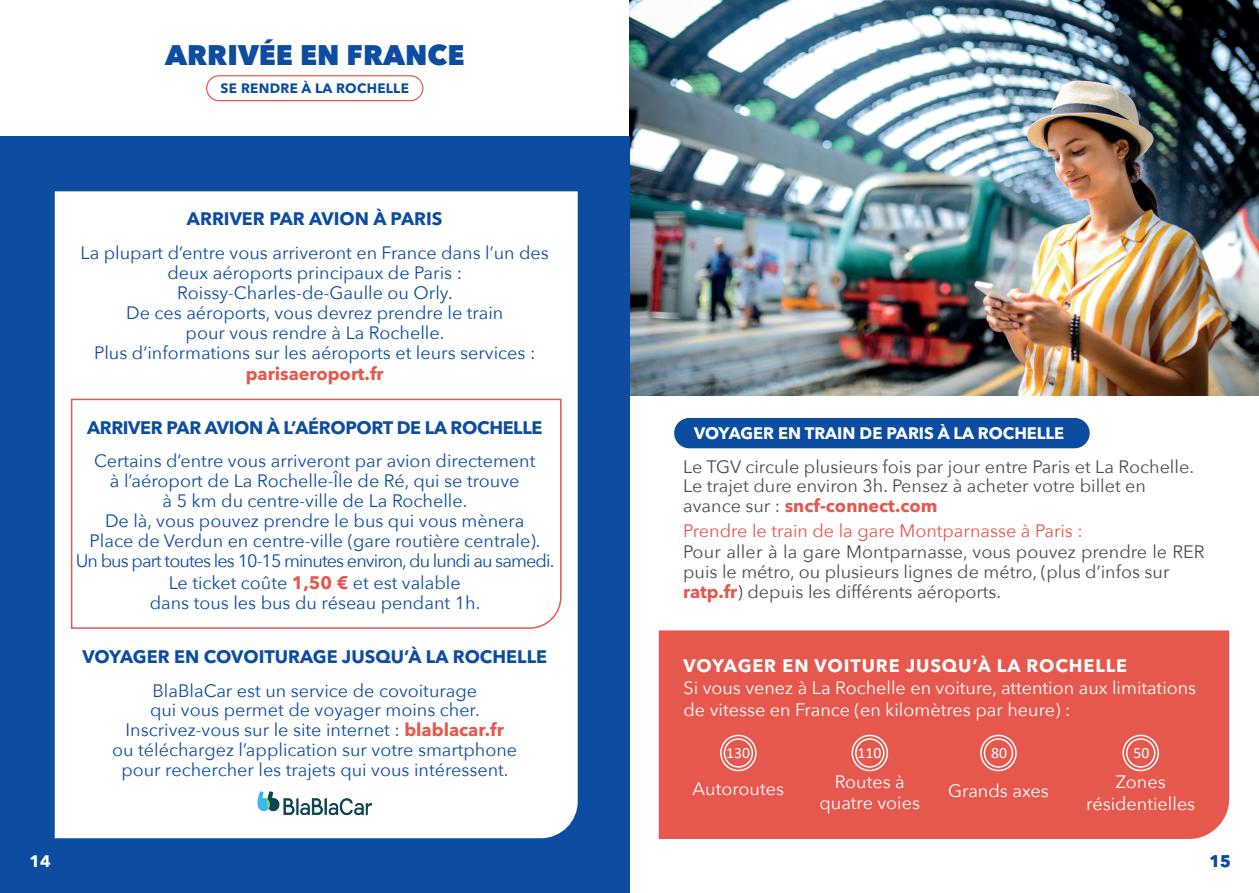
<style>
.page{position:relative;width:1259px;height:893px;background:#fff}
.page>*{position:absolute;margin:0;border:0;box-sizing:border-box;transform-origin:0 0}
.t1{font:800 28.35px "Avenir Next";color:#0d4da1}
.t2{font:18px/19.8px "Avenir Next";color:#0d4da1;text-align:center}
.t3{font:18px/20.2px "Avenir Next";color:#4b4c4d}
.t4{font:18px/21.8px "Avenir Next";color:#fff;text-align:center}
.t5{font:700 18px "Avenir Next LT Pro";letter-spacing:-.01em;color:#0d4da1}
.t6{font:700 18px "Avenir Next LT Pro";color:#e6584e}
.t7{font:18px "Avenir Next";color:#e6584e}
.t8{font:700 18px "Avenir Next LT Pro";letter-spacing:.05em;color:#fff}
.t9{font:700 16.5px "Avenir Next LT Pro";color:#fff}
.t10{font:700 16.5px "Avenir Next LT Pro";color:#0d4da1}
.t11{font:15.75px "Calibri";color:#fff}
.t12{font:700 13.5px "Avenir Next LT Pro";letter-spacing:.02em;color:#0d4da1}
.s1{font-family:"Avenir Next LT Pro";font-weight:700;color:#e6584e}
.s2{font-family:"Avenir Next";font-weight:400;color:#4b4c4d}
</style>
<div class="page">
<div style="left:674px;top:418px;width:415px;height:30px;background:#0d4da1;border-radius:15px"></div>
<img style="left:629px;top:0;width:630px;height:395px">
<div style="left:659px;top:630px;width:570px;height:209px;background:#e6584e"></div>
<div style="left:720px;top:735px;width:36px;height:36px;border:2px solid #fff;border-radius:50%"></div>
<div style="left:723px;top:738px;width:30px;height:30px;border:2px solid #fff;border-radius:50%"></div>
<div style="left:851px;top:735px;width:37px;height:36px;border:2px solid #fff;border-radius:50%"></div>
<div style="left:855px;top:738px;width:29px;height:30px;border:2px solid #fff;border-radius:50%"></div>
<div style="left:980px;top:735px;width:36px;height:36px;border:2px solid #fff;border-radius:50%"></div>
<div style="left:983px;top:738px;width:30px;height:30px;border:2px solid #fff;border-radius:50%"></div>
<div style="left:1122px;top:735px;width:37px;height:36px;border:2px solid #fff;border-radius:50%"></div>
<div style="left:1126px;top:738px;width:29px;height:30px;border:2px solid #fff;border-radius:50%"></div>
<div style="left:0;top:136px;width:629px;height:757px;background:#0d4da1"></div>
<div style="left:55px;top:191px;width:523px;height:647px;background:#fff"></div>
<img style="left:257px;top:787px;width:114px;height:27px">
<div style="left:70px;top:398px;width:492px;height:232px;background:#fff"></div>
<div style="left:206px;top:75px;width:217px;height:26px;border:1px solid #e6584e;border-radius:12px"></div>
<h1 class="t1" style="left:165px;top:37px;width:301px">ARRIVÉE EN FRANCE</h1>
<p class="t12" style="left:221px;top:80px;width:190px">SE RENDRE À LA ROCHELLE</p>
<p class="t5" style="left:187px;top:208px;width:257px">ARRIVER PAR AVION À PARIS</p>
<p class="t2" style="left:81px;top:242px;width:470px">La plupart d’entre vous arriveront en France dans l’un des deux aéroports principaux de Paris :<br>Roissy-Charles-de-Gaulle ou Orly.<br>De ces aéroports, vous devrez prendre le train<br>pour vous rendre à La Rochelle.<br>Plus d’informations sur les aéroports et leurs services :</p>
<p class="t6" style="left:246px;top:362px;width:139px">parisaeroport.fr</p>
<p class="t5" style="left:87px;top:416px;width:457px">ARRIVER PAR AVION À L’AÉROPORT DE LA ROCHELLE</p>
<p class="t2" style="left:76px;top:450px;width:480px">Certains d’entre vous arriveront par avion directement<br>à l’aéroport de La Rochelle-Île de Ré, qui se trouve<br>à 5 km du centre-ville de La Rochelle.<br>De là, vous pouvez prendre le bus qui vous mènera<br>Place de Verdun en centre-ville (gare routière centrale).<br>Un bus part toutes les 10-15 minutes environ, du lundi au samedi.</p>
<p class="t2" style="left:150px;top:573px;width:332px;line-height:19.2px">Le ticket coûte <span class="s1">1,50 €</span> et est valable dans tous les bus du réseau pendant 1h.</p>
<p class="t5" style="left:82px;top:645px;width:466px">VOYAGER EN COVOITURAGE JUSQU’À LA ROCHELLE</p>
<p class="t2" style="left:112px;top:680px;width:406px">BlaBlaCar est un service de covoiturage<br>qui vous permet de voyager moins cher.<br>Inscrivez-vous sur le site internet : <span class="s1">blablacar.fr<br></span>ou téléchargez l’application sur votre smartphone pour rechercher les trajets qui vous intéressent.</p>
<p class="t9" style="left:29px;top:851px;width:23px">14</p>
<p class="t9" style="left:694px;top:423px;width:372px">VOYAGER EN TRAIN DE PARIS À LA ROCHELLE</p>
<p class="t3" style="left:683px;top:456px;width:512px;line-height:19.5px">Le TGV circule plusieurs fois par jour entre Paris et La Rochelle.<br>Le trajet dure environ 3h. Pensez à acheter votre billet en</p>
<p class="t6" style="left:683px;top:495px;width:256px"><span class="s2">avance sur :</span> sncf-connect.com</p>
<p class="t7" style="left:683px;top:516px;width:401px">Prendre le train de la gare Montparnasse à Paris :</p>
<p class="t3" style="left:683px;top:540px;width:523px">Pour aller à la gare Montparnasse, vous pouvez prendre le RER puis le métro, ou plusieurs lignes de métro, (plus d’infos sur <span class="s1">ratp.fr</span>) depuis les différents aéroports.</p>
<p class="t8" style="left:683px;top:655px;width:445px">VOYAGER EN VOITURE JUSQU’À LA ROCHELLE</p>
<p class="t4" style="left:683px;top:676px;width:514px;text-align:left">Si vous venez à La Rochelle en voiture, attention aux limitations de vitesse en France (en kilomètres par heure) :</p>
<p class="t11" style="left:726px;top:741px;width:25px">130</p>
<p class="t11" style="left:857px;top:741px;width:25px">110</p>
<p class="t11" style="left:991px;top:741px;width:17px">80</p>
<p class="t11" style="left:1133px;top:741px;width:17px">50</p>
<p class="t4" style="left:692px;top:777px;width:93px">Autoroutes</p>
<p class="t4" style="left:819px;top:770px;width:102px">Routes à quatre voies</p>
<p class="t4" style="left:948px;top:779px;width:102px">Grands axes</p>
<p class="t4" style="left:1086px;top:770px;width:111px">Zones résidentielles</p>
<p class="t10" style="left:1209px;top:851px;width:23px">15</p>
</div>
